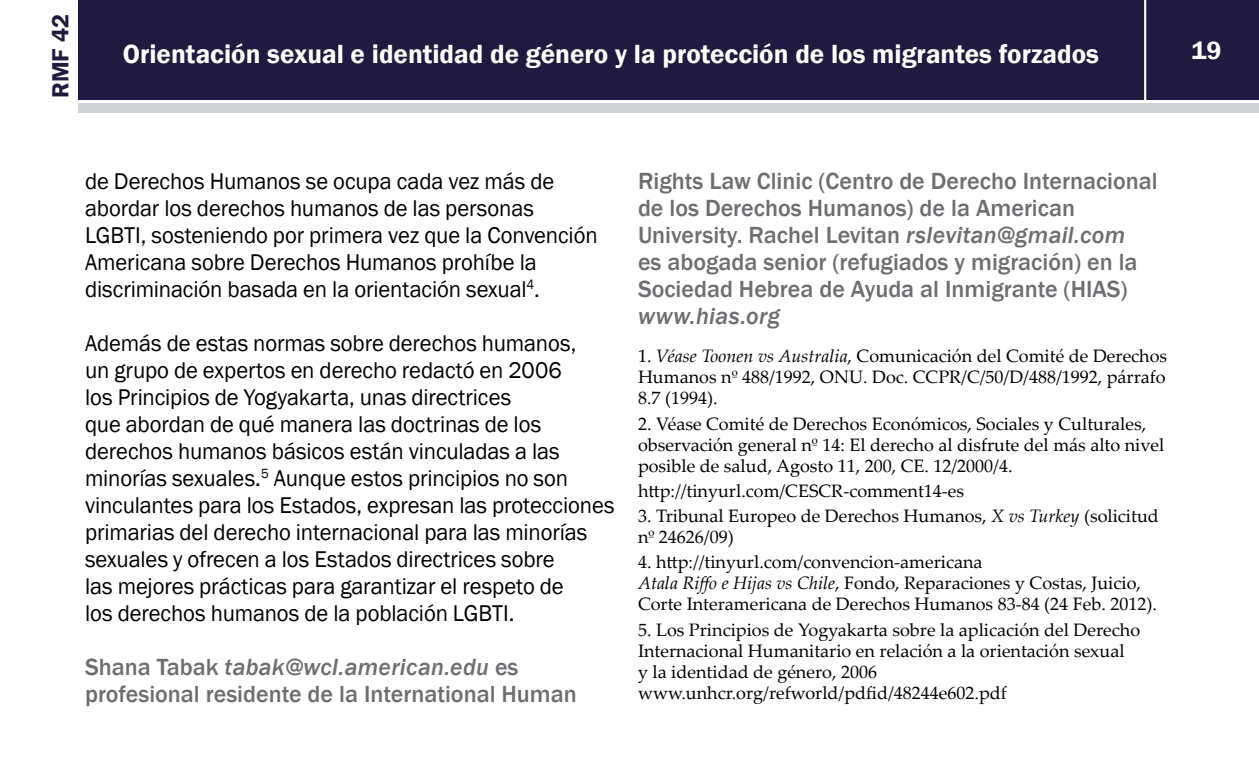
<style>
.page{position:relative;width:1259px;height:760px;background:#fff}
.page>*{position:absolute;margin:0;border:0;box-sizing:border-box;transform-origin:0 0}
.t1{font:600 27px "Franklin Gothic";color:#fff}
.t2{font:600 25.5px "Franklin Gothic";color:#fff}
.t3{font:500 24px/27px "Franklin Gothic";color:#6d6e71}
.t4{font:italic 500 24px "Franklin Gothic";letter-spacing:.015em;color:#6d6e71}
.t5{font:600 24px "Franklin Gothic";color:#211a40}
.t6{font:23.4px/27px "Franklin Gothic";letter-spacing:-.005em;color:#000}
.t7{font:18px/21px "Palatino Linotype";color:#000}
.s1{font-style:italic}
</style>
<div class="page">
<div style="left:78px;top:0;width:1181px;height:99px;background:#211a40"></div>
<div style="left:78px;top:104px;width:1181px;height:9px;background:#d1d3d4"></div>
<hr style="left:1144px;top:0;width:2px;height:102px;background:#fff">
<h3 class="t5" style="left:46px;top:98px;width:85px;rotate:-90deg">RMF 42</h3>
<h1 class="t1" style="left:123px;top:37px;width:977px">Orientación sexual e identidad de género y la protección de los migrantes forzados</h1>
<h2 class="t2" style="left:1191px;top:35px;width:31px">19</h2>
<p class="t6" style="left:85px;top:168px;width:514px">de Derechos Humanos se ocupa cada vez más de abordar los derechos humanos de las personas LGBTI, sosteniendo por primera vez que la Convención Americana sobre Derechos Humanos prohíbe la discriminación basada en la orientación sexual<sup>4</sup>.</p>
<p class="t6" style="left:85px;top:330px;width:531px">Además de estas normas sobre derechos humanos,<br>un grupo de expertos en derecho redactó en 2006<br>los Principios de Yogyakarta, unas directrices<br>que abordan de qué manera las doctrinas de los derechos humanos básicos están vinculadas a las minorías sexuales.<sup>5</sup> Aunque estos principios no son vinculantes para los Estados, expresan las protecciones primarias del derecho internacional para las minorías sexuales y ofrecen a los Estados directrices sobre<br>las mejores prácticas para garantizar el respeto de<br>los derechos humanos de la población LGBTI.</p>
<h3 class="t3" style="left:85px;top:654px;width:493px">Shana Tabak <span class="s1">tabak@wcl.american.edu</span> es profesional residente de la International Human</h3>
<p class="t3" style="left:638px;top:168px;width:521px">Rights Law Clinic (Centro de Derecho Internacional de los Derechos Humanos) de la American University. Rachel Levitan <span class="s1">rslevitan@gmail.com<br></span>es abogada senior (refugiados y migración) en la Sociedad Hebrea de Ayuda al Inmigrante (HIAS)</p>
<h3 class="t4" style="left:638px;top:301px;width:143px">www.hias.org</h3>
<p class="t7" style="left:638px;top:345px;width:531px;text-align:justify">1. <span class="s1">Véase Toonen vs Australia</span>, Comunicación del Comité de Derechos Humanos nº 488/1992, ONU. Doc. CCPR/C/50/D/488/1992, párrafo 8.7 (1994).</p>
<p class="t7" style="left:638px;top:412px;width:528px">2. Véase Comité de Derechos Económicos, Sociales y Culturales, observación general nº 14: El derecho al disfrute del más alto nivel posible de salud, Agosto 11, 200, CE. 12/2000/4.</p>
<p class="t7" style="left:638px;top:479px;width:328px">http://tinyurl.com/CESCR-comment14-es</p>
<p class="t7" style="left:638px;top:504px;width:522px">3. Tribunal Europeo de Derechos Humanos, <span class="s1">X vs Turkey</span> (solicitud nº 24626/09)</p>
<p class="t7" style="left:638px;top:551px;width:520px">4. http://tinyurl.com/convencion-americana<br><span class="s1">Atala Riffo e Hijas vs Chile</span>, Fondo, Reparaciones y Costas, Juicio,<br>Corte Interamericana de Derechos Humanos 83-84 (24 Feb. 2012).</p>
<p class="t7" style="left:638px;top:618px;width:504px">5. Los Principios de Yogyakarta sobre la aplicación del Derecho Internacional Humanitario en relación a la orientación sexual<br>y la identidad de género, 2006 www.unhcr.org/refworld/pdfid/48244e602.pdf</p>
</div>
